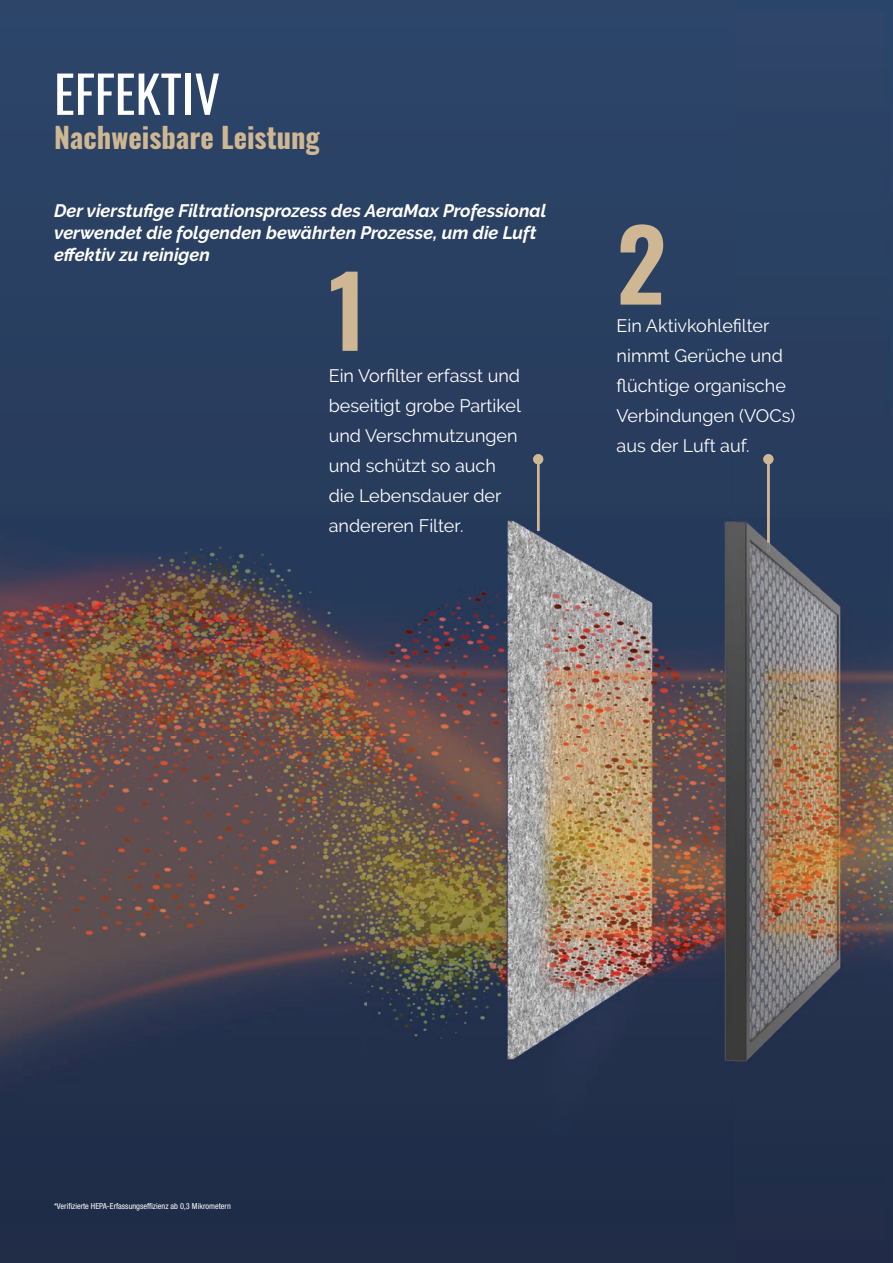
<style>
.page{position:relative;width:893px;height:1263px;background:#fff}
.page>*{position:absolute;margin:0;border:0;box-sizing:border-box;transform-origin:0 0}
.t1{font:600 97.8px "Oswald";color:#ceb792}
.t2{font:51px "Oswald";color:#fff}
.t3{font:700 28.5px "Oswald";color:#ceb792}
.t4{font:18px/30px "Raleway";color:#fff}
.t5{font:italic 700 18px/21.6px "Raleway";color:#fff}
.t6{font:condensed 8.25px "Helvetica Neue LTW1 G";color:#fff}
</style>
<div class="page">
<img style="left:0;top:0;width:893px;height:1263px">
<img style="left:767px;top:464px;width:3px;height:88px">
<svg style="left:763px;top:454px;width:10px;height:10px"></svg>
<img style="left:537px;top:464px;width:2px;height:67px">
<svg style="left:533px;top:454px;width:10px;height:10px"></svg>
<h2 class="t2" style="left:54px;top:49px;width:168px">EFFEKTIV</h2>
<h3 class="t3" style="left:54px;top:112px;width:267px">Nachweisbare Leistung</h3>
<p class="t5" style="left:54px;top:200px;width:494px">Der vierstufige Filtrationsprozess des AeraMax Professional verwendet die folgenden bewährten Prozesse, um die Luft effektiv zu reinigen</p>
<h1 class="t1" style="left:329px;top:224px;width:40px">1</h1>
<p class="t4" style="left:329px;top:360px;width:194px">Ein Vorfilter erfasst und beseitigt grobe Partikel und Verschmutzungen und schützt so auch die Lebensdauer der andereren Filter.</p>
<h1 class="t1" style="left:617px;top:178px;width:51px">2</h1>
<p class="t4" style="left:617px;top:310px;width:180px">Ein Aktivkohlefilter nimmt Gerüche und flüchtige organische<br>Verbindungen (VOCs) aus der Luft auf.</p>
<p class="t6" style="left:54px;top:1201px;width:178px">*Verifizierte HEPA-Erfassungseffizienz ab 0,3 Mikrometern</p>
</div>
